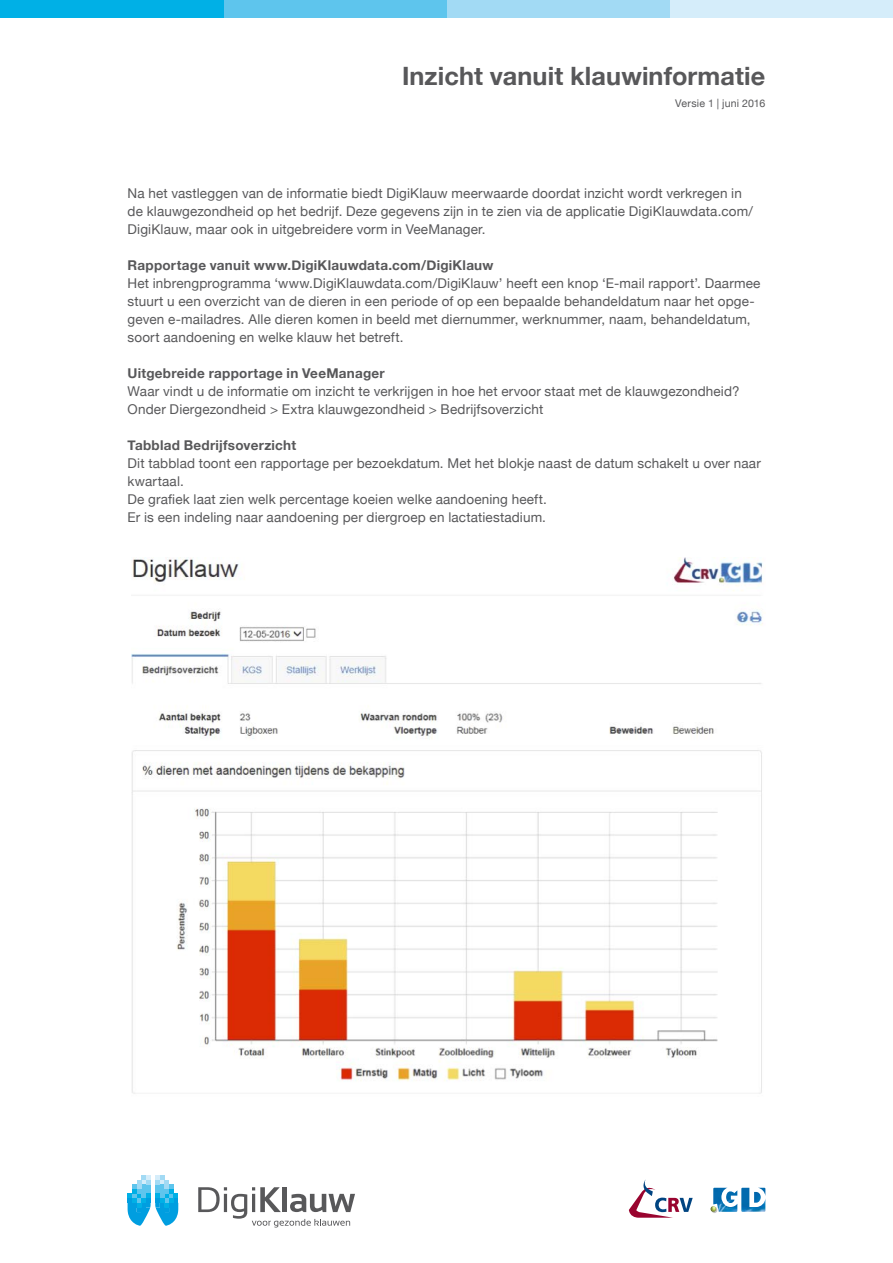
<style>
.page{position:relative;width:893px;height:1263px;background:#fff}
.page>*{position:absolute;margin:0;border:0;box-sizing:border-box;transform-origin:0 0}
.t1{font:700 25.2px "Helvetica Neue";letter-spacing:.005em;color:#58585a}
.t2{font:13.5px/18px "Helvetica Neue";letter-spacing:.01em;color:#58585a}
.t3{font:700 13.5px "Helvetica Neue";letter-spacing:.02em;color:#58585a}
.t4{font:10.65px "Helvetica Neue";letter-spacing:.015em;color:#58585a}
</style>
<div class="page">
<img style="left:132px;top:558px;width:631px;height:536px">
<svg style="left:128px;top:1175px;width:50px;height:51px"></svg>
<svg style="left:198px;top:1187px;width:157px;height:40px"></svg>
<div style="left:670px;top:0;width:223px;height:17px;background:#d5edfa"></div>
<div style="left:446px;top:0;width:224px;height:17px;background:#a2daf4"></div>
<div style="left:223px;top:0;width:223px;height:17px;background:#5ec5ed"></div>
<div style="left:0;top:0;width:223px;height:17px;background:#00b0e6"></div>
<svg style="left:629px;top:1179px;width:64px;height:39px"></svg>
<img style="left:713px;top:1188px;width:52px;height:24px">
<svg style="left:710px;top:1206px;width:7px;height:7px"></svg>
<h1 class="t1" style="left:402px;top:56px;width:365px">Inzicht vanuit klauwinformatie</h1>
<p class="t4" style="left:675px;top:95px;width:92px">Versie 1 | juni 2016</p>
<p class="t2" style="left:128px;top:185px;width:627px">Na het vastleggen van de informatie biedt DigiKlauw meerwaarde doordat inzicht wordt verkregen in de klauwgezondheid op het bedrijf. Deze gegevens zijn in te zien via de applicatie DigiKlauwdata.com/<br>DigiKlauw, maar ook in uitgebreidere vorm in VeeManager.</p>
<p class="t3" style="left:128px;top:255px;width:367px">Rapportage vanuit www.DigiKlauwdata.com/DigiKlauw</p>
<p class="t2" style="left:128px;top:275px;width:634px">Het inbrengprogramma ‘www.DigiKlauwdata.com/DigiKlauw’ heeft een knop ‘E-mail rapport’. Daarmee stuurt u een overzicht van de dieren in een periode of op een bepaalde behandeldatum naar het opge&shy;geven e-mailadres. Alle dieren komen in beeld met diernummer, werknummer, naam, behandeldatum, soort aandoening en welke klauw het betreft.</p>
<p class="t3" style="left:128px;top:363px;width:259px">Uitgebreide rapportage in VeeManager</p>
<p class="t2" style="left:128px;top:383px;width:613px">Waar vindt u de informatie om inzicht te verkrijgen in hoe het ervoor staat met de klauwgezondheid?<br>Onder Diergezondheid &gt; Extra klauwgezondheid &gt; Bedrijfsoverzicht</p>
<p class="t3" style="left:128px;top:435px;width:170px">Tabblad Bedrijfsoverzicht</p>
<p class="t2" style="left:128px;top:455px;width:635px">Dit tabblad toont een rapportage per bezoekdatum. Met het blokje naast de datum schakelt u over naar kwartaal.<br>De grafiek laat zien welk percentage koeien welke aandoening heeft.<br>Er is een indeling naar aandoening per diergroep en lactatiestadium.</p>
</div>
